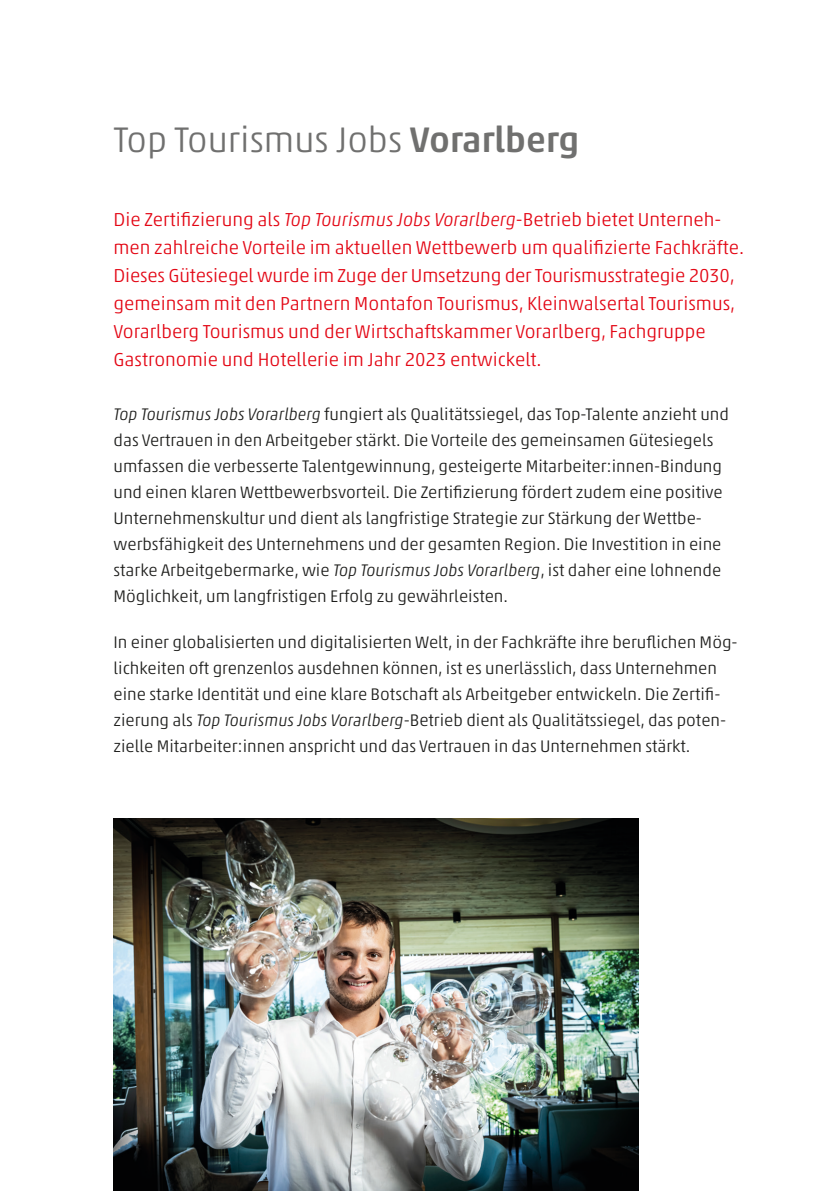
<style>
.page{position:relative;width:840px;height:1191px;background:#fff}
.page>*{position:absolute;margin:0;border:0;box-sizing:border-box;transform-origin:0 0}
.t1{font:300 36px "Akko Pro";color:#70706f}
.t2{font:300 19px/28px "Akko Pro";color:#e30614}
.t3{font:300 17px/26px "Akko Pro";color:#1d1d1b}
.s1{font-weight:500}
.s2{font-style:italic}
</style>
<div class="page">
<img style="left:113px;top:819px;width:525px;height:372px">
<p class="t1" style="left:113px;top:118px;width:467px">Top Tourismus Jobs <span class="s1">Vorarlberg</span></p>
<p class="t2" style="left:113px;top:205px;width:632px">Die Zertifizierung als <span class="s2">Top Tourismus Jobs Vorarlberg</span>-Betrieb bietet Unterneh&shy;men zahlreiche Vorteile im aktuellen Wettbewerb um qualifizierte Fachkräfte.<br>Dieses Gütesiegel wurde im Zuge der Umsetzung der Tourismusstrategie 2030, gemeinsam mit den Partnern Montafon Tourismus, Kleinwalsertal Tourismus, Vorarlberg Tourismus und der Wirtschaftskammer Vorarlberg, Fachgruppe</p>
<p class="t2" style="left:113px;top:345px;width:429px">Gastronomie und Hotellerie im Jahr 2023 entwickelt.</p>
<p class="t3" style="left:113px;top:401px;width:616px"><span class="s2">Top Tourismus Jobs Vorarlberg</span> fungiert als Qualitätssiegel, das Top-Talente anzieht und das Vertrauen in den Arbeitgeber stärkt. Die Vorteile des gemeinsamen Gütesiegels umfassen die verbesserte Talentgewinnung, gesteigerte Mitarbeiter:innen-Bindung und einen klaren Wettbewerbsvorteil. Die Zertifizierung fördert zudem eine positive Unternehmenskultur und dient als langfristige Strategie zur Stärkung der Wettbe&shy;werbsfähigkeit des Unternehmens und der gesamten Region. Die Investition in eine starke Arbeitgebermarke, wie <span class="s2">Top Tourismus Jobs Vorarlberg</span>, ist daher eine lohnende Möglichkeit, um langfristigen Erfolg zu gewährleisten.</p>
<p class="t3" style="left:113px;top:629px;width:625px">In einer globalisierten und digitalisierten Welt, in der Fachkräfte ihre beruflichen Mög-</p>
<p class="t3" style="left:113px;top:655px;width:614px">lichkeiten oft grenzenlos ausdehnen können, ist es unerlässlich, dass Unternehmen eine starke Identität und eine klare Botschaft als Arbeitgeber entwickeln. Die Zertifi&shy;zierung als <span class="s2">Top Tourismus Jobs Vorarlberg</span>-Betrieb dient als Qualitätssiegel, das poten-</p>
<p class="t3" style="left:113px;top:733px;width:578px">zielle Mitarbeiter:innen anspricht und das Vertrauen in das Unternehmen stärkt.</p>
</div>
